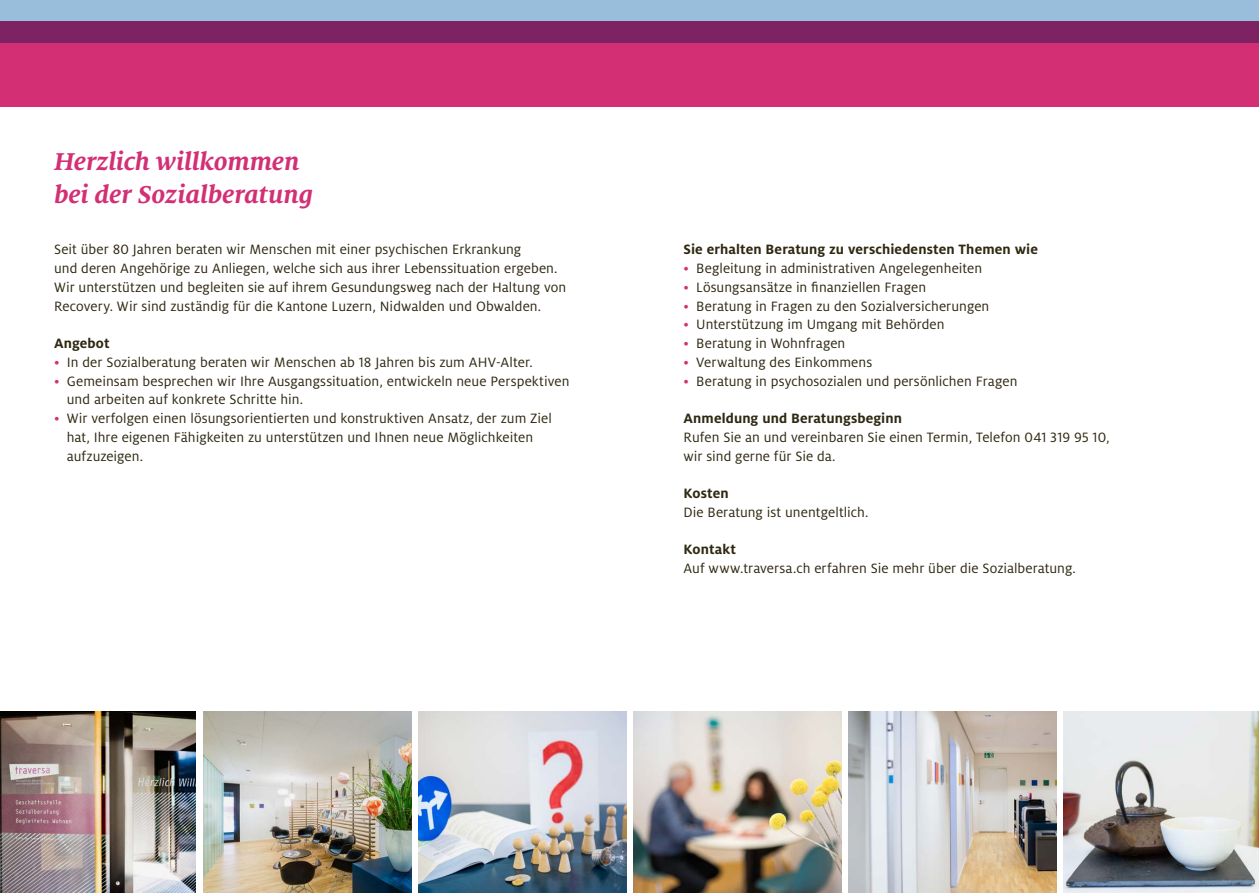
<style>
.page{position:relative;width:1259px;height:893px;background:#fff}
.page>*{position:absolute;margin:0;border:0;box-sizing:border-box;transform-origin:0 0}
.t1{font:italic 700 27px/33px "Milo Serif OT";color:#d32f75}
.t2{font:15px/18.8px "Milo OT";letter-spacing:.005em;color:#2f2912}
.t3{font:700 15px "Milo OT";letter-spacing:.005em;color:#2f2912}
.s1{color:#d32f75}
</style>
<div class="page">
<div style="left:0;top:0;width:1259px;height:43px;background:#98bedb"></div>
<svg style="left:0;top:21px;width:1259px;height:85px;background:#bc2b70"></svg>
<img style="left:204px;top:712px;width:208px;height:181px">
<img style="left:634px;top:712px;width:208px;height:181px">
<img style="left:1063px;top:712px;width:196px;height:181px">
<img style="left:419px;top:712px;width:208px;height:181px">
<img style="left:848px;top:712px;width:208px;height:181px">
<img style="left:0;top:712px;width:195px;height:181px">
<h1 class="t1" style="left:54px;top:146px;width:261px">Herzlich willkommen bei der Sozialberatung</h1>
<p class="t2" style="left:54px;top:240px;width:514px">Seit über 80 Jahren beraten wir Menschen mit einer psychischen Erkrankung<br>und deren Angehörige zu Anliegen, welche sich aus ihrer Lebenssituation ergeben.<br>Wir unterstützen und begleiten sie auf ihrem Gesundungsweg nach der Haltung von Recovery. Wir sind zuständig für die Kantone Luzern, Nidwalden und Obwalden.</p>
<p class="t3" style="left:54px;top:335px;width:57px">Angebot</p>
<p class="t2" style="left:54px;top:353px;width:480px"><span class="s1">•</span> In der Sozialberatung beraten wir Menschen ab 18 Jahren bis zum AHV-Alter.</p>
<p class="t2" style="left:67px;top:372px;width:504px;text-indent:-13px"><span class="s1">•</span> Gemeinsam besprechen wir Ihre Ausgangssituation, entwickeln neue Perspektiven und arbeiten auf konkrete Schritte hin.</p>
<p class="t2" style="left:67px;top:409px;width:487px;text-indent:-13px"><span class="s1">•</span> Wir verfolgen einen lösungsorientierten und konstruktiven Ansatz, der zum Ziel hat, Ihre eigenen Fähigkeiten zu unterstützen und Ihnen neue Möglichkeiten aufzuzeigen.</p>
<p class="t3" style="left:683px;top:241px;width:356px">Sie erhalten Beratung zu verschiedensten Themen wie</p>
<p class="t2" style="left:683px;top:259px;width:300px"><span class="s1">•</span> Begleitung in administrativen Angelegenheiten</p>
<p class="t2" style="left:683px;top:278px;width:244px"><span class="s1">•</span> Lösungsansätze in finanziellen Fragen</p>
<p class="t2" style="left:683px;top:297px;width:307px"><span class="s1">•</span> Beratung in Fragen zu den Sozialversicherungen</p>
<p class="t2" style="left:683px;top:315px;width:263px"><span class="s1">•</span> Unterstützung im Umgang mit Behörden</p>
<p class="t2" style="left:683px;top:334px;width:163px"><span class="s1">•</span> Beratung in Wohnfragen</p>
<p class="t2" style="left:683px;top:353px;width:190px"><span class="s1">•</span> Verwaltung des Einkommens</p>
<p class="t2" style="left:683px;top:372px;width:335px"><span class="s1">•</span> Beratung in psychosozialen und persönlichen Fragen</p>
<p class="t3" style="left:683px;top:410px;width:220px">Anmeldung und Beratungsbeginn</p>
<p class="t2" style="left:683px;top:428px;width:428px">Rufen Sie an und vereinbaren Sie einen Termin, Telefon 041 319 95 10, wir sind gerne für Sie da.</p>
<p class="t3" style="left:683px;top:485px;width:47px">Kosten</p>
<p class="t2" style="left:683px;top:503px;width:186px">Die Beratung ist unentgeltlich.</p>
<p class="t3" style="left:683px;top:541px;width:54px">Kontakt</p>
<p class="t2" style="left:683px;top:559px;width:394px">Auf www.traversa.ch erfahren Sie mehr über die Sozialberatung.</p>
</div>
